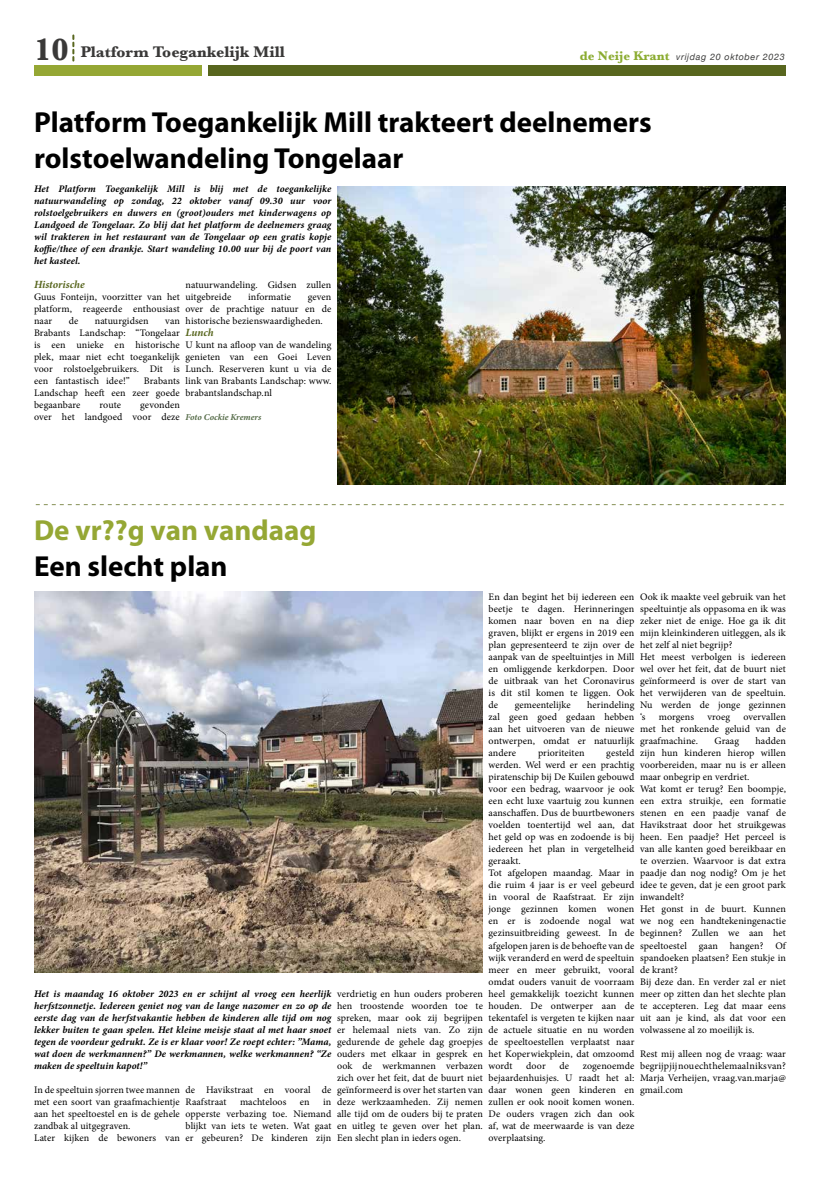
<style>
.page{position:relative;width:820px;height:1177px;background:#fff}
.page>*{position:absolute;margin:0;border:0;box-sizing:border-box;transform-origin:0 0}
.t1{font:700 29px/36px "Myriad Pro";color:#000}
.t2{font:700 29px "Myriad Pro";color:#95a734}
.t3{font:700 16px "Baskerville";color:#3a3938}
.t4{font:italic 700 11px "Minion Pro";letter-spacing:-.005em;color:#58661e}
.t5{font:10px/12px "Minion Pro";letter-spacing:.01em;color:#000;text-align:justify}
.t6{font:italic 700 10px/12px "Minion Pro";letter-spacing:.005em;color:#000;text-align:justify}
.t7{font:italic 9px "Helvetica Neue";letter-spacing:.07em;color:#3c3c3b}
.t8{font:italic 700 9px "Minion Pro";letter-spacing:-.005em;color:#566c49}
.s1{font-size:32px}
.s2{font-family:"Baskerville";font-weight:700;font-style:normal;font-size:13px;color:#8bac31}
</style>
<div class="page">
<svg style="left:36px;top:504px;width:747px;height:1px"></svg>
<img style="left:338px;top:186px;width:447px;height:299px">
<div style="left:34px;top:65px;width:167px;height:11px;background:#95a734"></div>
<div style="left:208px;top:65px;width:577px;height:11px;background:#58661e"></div>
<svg style="left:72px;top:35px;width:2px;height:26px"></svg>
<img style="left:35px;top:591px;width:447px;height:381px">
<h2 class="t3" style="left:34px;top:41px;width:252px"><span class="s1">10</span> Platform Toegankelijk Mill</h2>
<p class="t7" style="left:579px;top:50px;width:206px"><span class="s2">de Neije Krant</span> vrijdag 20 oktober 2023</p>
<h1 class="t1" style="left:34px;top:103px;width:619px">Platform Toegankelijk Mill trakteert deelnemers rolstoelwandeling Tongelaar</h1>
<p class="t6" style="left:34px;top:183px;width:299px">Het Platform Toegankelijk Mill is blij met de toegankelijke natuurwandeling op zondag, 22 oktober vanaf 09.30 uur voor rolstoelgebruikers en duwers en (groot)ouders met kinderwagens op Landgoed de Tongelaar. Zo blij dat het platform de deelnemers graag wil trakteren in het restaurant van de Tongelaar op een gratis kopje koffie/thee of een drankje. Start wandeling 10.00 uur bij de poort van het kasteel.</p>
<p class="t4" style="left:34px;top:277px;width:52px">Historische</p>
<p class="t5" style="left:34px;top:291px;width:147px">Guus Fonteijn, voorzitter van het platform, reageerde enthousiast naar</p>
<p class="t5" style="left:185px;top:279px;width:147px">natuurwandeling. Gidsen zullen uitgebreide</p>
<p class="t5" style="left:248px;top:291px;width:45px">informatie</p>
<p class="t5" style="left:185px;top:291px;width:147px;text-indent:122px">geven over de prachtige natuur en de historische bezienswaardigheden.</p>
<p class="t4" style="left:185px;top:325px;width:29px">Lunch</p>
<p class="t5" style="left:185px;top:339px;width:147px">U kunt na afloop van de wandeling genieten van een Goei Leven Lunch. Reserveren kunt u via de link van Brabants Landschap: www. brabantslandschap.nl</p>
<p class="t8" style="left:185px;top:411px;width:77px">Foto Cockie Kremers</p>
<p class="t5" style="left:69px;top:315px;width:11px">de</p>
<p class="t5" style="left:95px;top:315px;width:55px">natuurgidsen</p>
<p class="t5" style="left:34px;top:315px;width:147px;text-indent:131px">van Brabants Landschap: “Tongelaar is een unieke en historische plek, maar niet echt toegankelijk voor rolstoelgebruikers. Dit is een fantastisch idee!”</p>
<p class="t5" style="left:34px;top:375px;width:147px;text-indent:110px">Brabants Landschap heeft een zeer goede begaanbare</p>
<p class="t5" style="left:34px;top:399px;width:147px;text-align:right">gevonden<br>over het landgoed voor deze</p>
<p class="t5" style="left:100px;top:399px;width:23px">route</p>
<h1 class="t2" style="left:34px;top:511px;width:284px">De vr??g van vandaag</h1>
<h1 class="t1" style="left:34px;top:547px;width:195px">Een slecht plan</h1>
<p class="t5" style="left:488px;top:591px;width:147px">En dan begint het bij iedereen een beetje te dagen. Herinneringen komen naar boven en na diep graven, blijkt er ergens in 2019 een plan gepresenteerd te zijn over de aanpak van de speeltuintjes in Mill en omliggende kerkdorpen. Door de uitbraak van het Coronavirus is dit stil komen te liggen. Ook de</p>
<p class="t5" style="left:639px;top:591px;width:147px;text-align:left">Ook ik maakte veel gebruik van het speeltuintje als oppasoma en ik was zeker niet de enige. Hoe ga ik dit mijn kleinkinderen uitleggen, als ik het zelf al niet begrijp?<br>Het meest verbolgen is iedereen wel over het feit, dat de buurt niet geïnformeerd is over de start van het verwijderen van de speeltuin.<br>Nu werden de jonge gezinnen ‘s</p>
<p class="t5" style="left:488px;top:699px;width:147px;text-indent:99px">herindeling zal geen goed gedaan hebben aan het uitvoeren van de nieuwe ontwerpen, omdat er natuurlijk andere</p>
<p class="t5" style="left:514px;top:699px;width:58px">gemeentelijke</p>
<p class="t5" style="left:639px;top:711px;width:147px;text-indent:103px">overvallen met het ronkende geluid van de graafmachine.</p>
<p class="t5" style="left:658px;top:711px;width:37px">morgens</p>
<p class="t5" style="left:707px;top:711px;width:24px">vroeg</p>
<p class="t5" style="left:639px;top:735px;width:147px;text-align:left;text-indent:115px">hadden zijn hun kinderen hierop willen voorbereiden, maar nu is er alleen maar onbegrip en verdriet.<br>Wat komt er terug? Een boompje, een extra struikje, een formatie stenen en een paadje vanaf de<br>Havikstraat door het struikgewas heen. Een paadje? Het perceel is van alle kanten goed bereikbaar en te overzien. Waarvoor is dat extra paadje dan nog nodig? Om je het idee te geven, dat je een groot park inwandelt?<br>Het gonst in de buurt. Kunnen we nog een handtekeningenactie beginnen? Zullen we aan het speeltoestel gaan hangen? Of spandoeken plaatsen? Een stukje in de krant?<br>Bij deze dan. En verder zal er niet meer op zitten dan het slechte plan te accepteren. Leg dat maar eens uit aan je kind, als dat voor een volwassene al zo moeilijk is.</p>
<p class="t5" style="left:639px;top:1047px;width:147px">Rest mij alleen nog de vraag: waar begrijp jij nou echt helemaal niks van?<br>Marja Verheijen, vraag.van.marja@ gmail.com</p>
<p class="t5" style="left:714px;top:735px;width:26px">Graag</p>
<p class="t5" style="left:488px;top:747px;width:147px;text-align:left;text-indent:118px">gesteld werden. Wel werd er een prachtig piratenschip bij De Kuilen gebouwd voor een bedrag, waarvoor je ook een echt luxe vaartuig zou kunnen aanschaffen. Dus de buurtbewoners voelden toentertijd wel aan, dat het geld op was en zodoende is bij iedereen het plan in vergetelheid geraakt.<br>Tot afgelopen maandag. Maar in die ruim 4 jaar is er veel gebeurd in vooral de Raafstraat. Er zijn jonge gezinnen komen wonen en er is zodoende nogal wat gezinsuitbreiding geweest. In de afgelopen jaren is de behoefte van de wijk veranderd en werd de speeltuin meer en meer gebruikt, vooral omdat ouders vanuit de voorraam heel gemakkelijk toezicht kunnen houden. De ontwerper aan de tekentafel is vergeten te kijken naar de actuele situatie en nu worden de speeltoestellen verplaatst naar het Koperwiekplein, dat omzoomd wordt</p>
<p class="t5" style="left:537px;top:747px;width:48px">prioriteiten</p>
<p class="t5" style="left:337px;top:987px;width:147px">verdrietig en hun ouders proberen hen troostende woorden toe te spreken, maar ook zij begrijpen er helemaal niets van. Zo zijn gedurende de gehele dag groepjes ouders met elkaar in gesprek en ook de werkmannen verbazen zich over het feit, dat de buurt niet geïnformeerd is over het starten van deze werkzaamheden. Zij nemen alle tijd om de ouders bij te praten en uitleg te geven over het plan.<br>Een slecht plan in ieders ogen.</p>
<p class="t6" style="left:34px;top:987px;width:299px">Het is maandag 16 oktober 2023 en er schijnt al vroeg een heerlijk herfstzonnetje. Iedereen geniet nog van de lange nazomer en zo op de eerste dag van de herfstvakantie hebben de kinderen alle tijd om nog lekker buiten te gaan spelen. Het kleine meisje staat al met haar snoet tegen de voordeur gedrukt. Ze is er klaar voor! Ze roept echter: ”Mama, wat doen de werkmannen?” De werkmannen, welke werkmannen? “Ze maken de speeltuin kapot!”</p>
<p class="t5" style="left:34px;top:1083px;width:147px;text-align:left">In de speeltuin sjorren twee mannen met een soort van graafmachientje aan het speeltoestel en is de gehele zandbak al uitgegraven.<br>Later kijken de bewoners van</p>
<p class="t5" style="left:185px;top:1083px;width:147px">de Havikstraat en vooral de<br>Raafstraat</p>
<p class="t5" style="left:488px;top:1059px;width:147px;text-indent:94px">zogenoemde bejaardenhuisjes. U raadt het al: daar wonen geen kinderen en zullen er ook nooit komen wonen.<br>De ouders vragen zich dan ook af, wat de meerwaarde is van deze overplaatsing.</p>
<p class="t5" style="left:526px;top:1059px;width:21px">door</p>
<p class="t5" style="left:559px;top:1059px;width:11px">de</p>
<p class="t5" style="left:240px;top:1095px;width:48px">machteloos</p>
<p class="t5" style="left:300px;top:1095px;width:11px">en</p>
<p class="t5" style="left:185px;top:1095px;width:147px;text-indent:137px">in opperste verbazing toe. Niemand blijkt van iets te weten. Wat gaat er gebeuren? De kinderen zijn</p>
</div>
